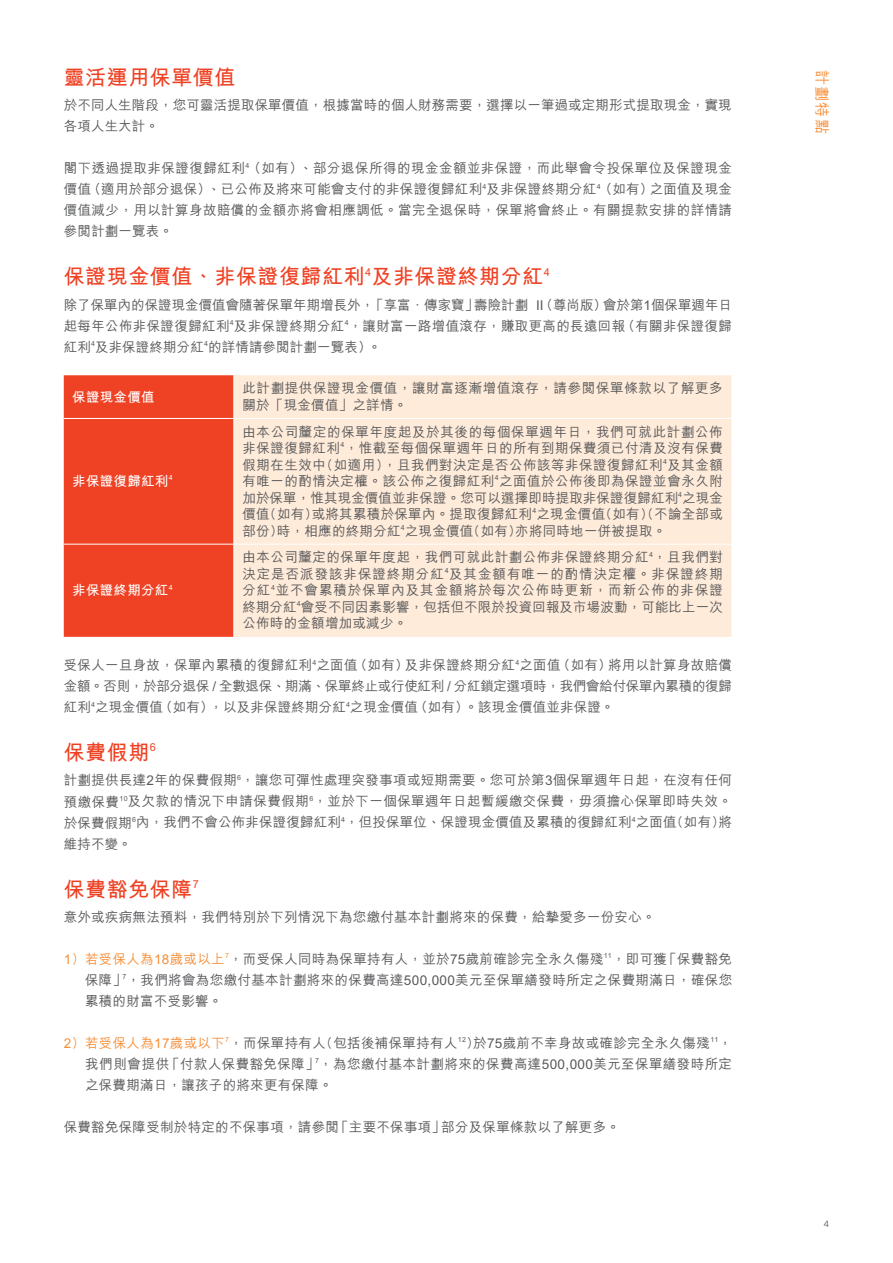
<style>
.page{position:relative;width:893px;height:1263px;background:#fff}
.page>*{position:absolute;margin:0;border:0;box-sizing:border-box;transform-origin:0 0}
.t1{font:700 21px "M Hei HK";letter-spacing:.025em;color:#ef4123}
.t2{font:500 15px "M Hei HK";color:#f78e37}
.t3{font:500 13.5px/21px "M Hei HK";letter-spacing:.02em;color:#58595b;text-align:justify}
.t4{font:500 13.5px/16.5px "M Hei HK";letter-spacing:.05em;color:#58595b}
.t5{font:700 13.5px "M Hei HK";letter-spacing:.02em;color:#fff}
.t6{font:9px "Eina 04";color:#58595b}
.s1{color:#f78e37}
</style>
<div class="page">
<div style="left:64px;top:375px;width:169px;height:262px;background:#ef4123"></div>
<div style="left:234px;top:375px;width:497px;height:262px;background:#ffebd9"></div>
<hr style="left:64px;top:418px;width:170px;height:1px;background:#fff">
<hr style="left:234px;top:418px;width:497px;height:1px;background:#fff">
<hr style="left:64px;top:544px;width:170px;height:1px;background:#fff">
<hr style="left:234px;top:544px;width:497px;height:1px;background:#fff">
<h1 class="t1" style="left:64px;top:62px;width:173px">靈活運用保單價值</h1>
<p class="t3" style="left:64px;top:94px;width:669px">於不同人生階段，您可靈活提取保單價值，根據當時的個人財務需要，選擇以一筆過或定期形式提取現金，實現各項人生大計。</p>
<p class="t3" style="left:64px;top:157px;width:670px">閣下透過提取非保證復歸紅利<sup>4</sup>（如有）、部分退保所得的現金金額並非保證，而此舉會令投保單位及保證現金價值（適用於部分退保）、已公佈及將來可能會支付的非保證復歸紅利<sup>4</sup>及非保證終期分紅<sup>4</sup>（如有）之面值及現金價值減少，用以計算身故賠償的金額亦將會相應調低。當完全退保時，保單將會終止。有關提款安排的詳情請參閱計劃一覽表。</p>
<h1 class="t1" style="left:64px;top:261px;width:487px">保證現金價值、非保證復歸紅利<sup>4</sup>及非保證終期分紅<sup>4</sup></h1>
<p class="t3" style="left:64px;top:293px;width:670px">除了保單內的保證現金價值會隨著保單年期增長外，「享富．傳家寶」壽險計劃 II（尊尚版）會於第1個保單週年日起每年公佈非保證復歸紅利<sup>4</sup>及非保證終期分紅<sup>4</sup>，讓財富一路增值滾存，賺取更高的長遠回報（有關非保證復歸紅利<sup>4</sup>及非保證終期分紅<sup>4</sup>的詳情請參閱計劃一覽表）。</p>
<p class="t5" style="left:72px;top:387px;width:84px">保證現金價值</p>
<p class="t4" style="left:242px;top:379px;width:482px">此計劃提供保證現金價值，讓財富逐漸增值滾存，請參閱保單條款以了解更多關於「現金價值」之詳情。</p>
<p class="t5" style="left:72px;top:471px;width:102px">非保證復歸紅利<sup>4</sup></p>
<p class="t3" style="left:242px;top:422px;width:482px;line-height:16.5px">由本公司釐定的保單年度起及於其後的每個保單週年日，我們可就此計劃公佈非保證復歸紅利<sup>4</sup>，惟截至每個保單週年日的所有到期保費須已付清及沒有保費假期在生效中（如適用），且我們對決定是否公佈該等非保證復歸紅利<sup>4</sup>及其金額有唯一的酌情決定權。該公佈之復歸紅利<sup>4</sup>之面值於公佈後即為保證並會永久附加於保單，惟其現金價值並非保證。您可以選擇即時提取非保證復歸紅利<sup>4</sup>之現金價值（如有）或將其累積於保單內。提取復歸紅利<sup>4</sup>之現金價值（如有）（不論全部或部份）時，相應的終期分紅<sup>4</sup>之現金價值（如有）亦將同時地一併被提取。</p>
<p class="t3" style="left:242px;top:548px;width:482px;line-height:16.5px">由本公司釐定的保單年度起，我們可就此計劃公佈非保證終期分紅<sup>4</sup>，且我們對決定是否派發該非保證終期分紅<sup>4</sup>及其金額有唯一的酌情決定權。非保證終期分紅<sup>4</sup>並不會累積於保單內及其金額將於每次公佈時更新，而新公佈的非保證終期分紅<sup>4</sup>會受不同因素影響，包括但不限於投資回報及市場波動，可能比上一次公佈時的金額增加或減少。</p>
<p class="t3" style="left:64px;top:654px;width:670px">受保人一旦身故，保單內累積的復歸紅利<sup>4</sup>之面值（如有）及非保證終期分紅<sup>4</sup>之面值（如有）將用以計算身故賠償金額。否則，於部分退保 / 全數退保、期滿、保單終止或行使紅利 / 分紅鎖定選項時，我們會給付保單內累積的復歸紅利<sup>4</sup>之現金價值（如有），以及非保證終期分紅<sup>4</sup>之現金價值（如有）。該現金價值並非保證。</p>
<h1 class="t1" style="left:64px;top:737px;width:94px">保費假期<sup>6</sup></h1>
<p class="t3" style="left:64px;top:769px;width:670px">計劃提供長達2年的保費假期<sup>6</sup>，讓您可彈性處理突發事項或短期需要。您可於第3個保單週年日起，在沒有任何預繳保費<sup>10</sup>及欠款的情況下申請保費假期<sup>6</sup>，並於下一個保單週年日起暫緩繳交保費，毋須擔心保單即時失效。於保費假期<sup>6</sup>內，我們不會公佈非保證復歸紅利<sup>4</sup>，但投保單位、保證現金價值及累積的復歸紅利<sup>4</sup>之面值（如有）將維持不變。</p>
<h1 class="t1" style="left:64px;top:873px;width:137px">保費豁免保障<sup>7</sup></h1>
<p class="t3" style="left:64px;top:905px;width:593px">意外或疾病無法預料，我們特別於下列情況下為您繳付基本計劃將來的保費，給摯愛多一份安心。</p>
<p class="t3" style="left:85px;top:947px;width:649px;text-indent:-21px"><span class="s1">1）若受保人為18歲或以上</span><sup>7</sup>，而受保人同時為保單持有人，並於75歲前確診完全永久傷殘<sup>11</sup>，即可獲「保費豁免保障」<sup>7</sup>，我們將會為您繳付基本計劃將來的保費高達500,000美元至保單繕發時所定之保費期滿日，確保您累積的財富不受影響。</p>
<p class="t3" style="left:85px;top:1031px;width:648px;text-indent:-21px"><span class="s1">2）若受保人為17歲或以下</span><sup>7</sup>，而保單持有人（包括後補保單持有人<sup>12</sup>）於75歲前不幸身故或確診完全永久傷殘<sup>11</sup>，我們則會提供「付款人保費豁免保障」<sup>7</sup>，為您繳付基本計劃將來的保費高達500,000美元至保單繕發時所定之保費期滿日，讓孩子的將來更有保障。</p>
<p class="t3" style="left:64px;top:1115px;width:558px">保費豁免保障受制於特定的不保事項，請參閱「主要不保事項」部分及保單條款以了解更多。</p>
<p class="t5" style="left:72px;top:580px;width:102px">非保證終期分紅<sup>4</sup></p>
<p class="t2" style="left:833px;top:70px;width:65px;rotate:90deg">計劃特點</p>
<p class="t6" style="left:824px;top:1217px;width:7px">4</p>
</div>
